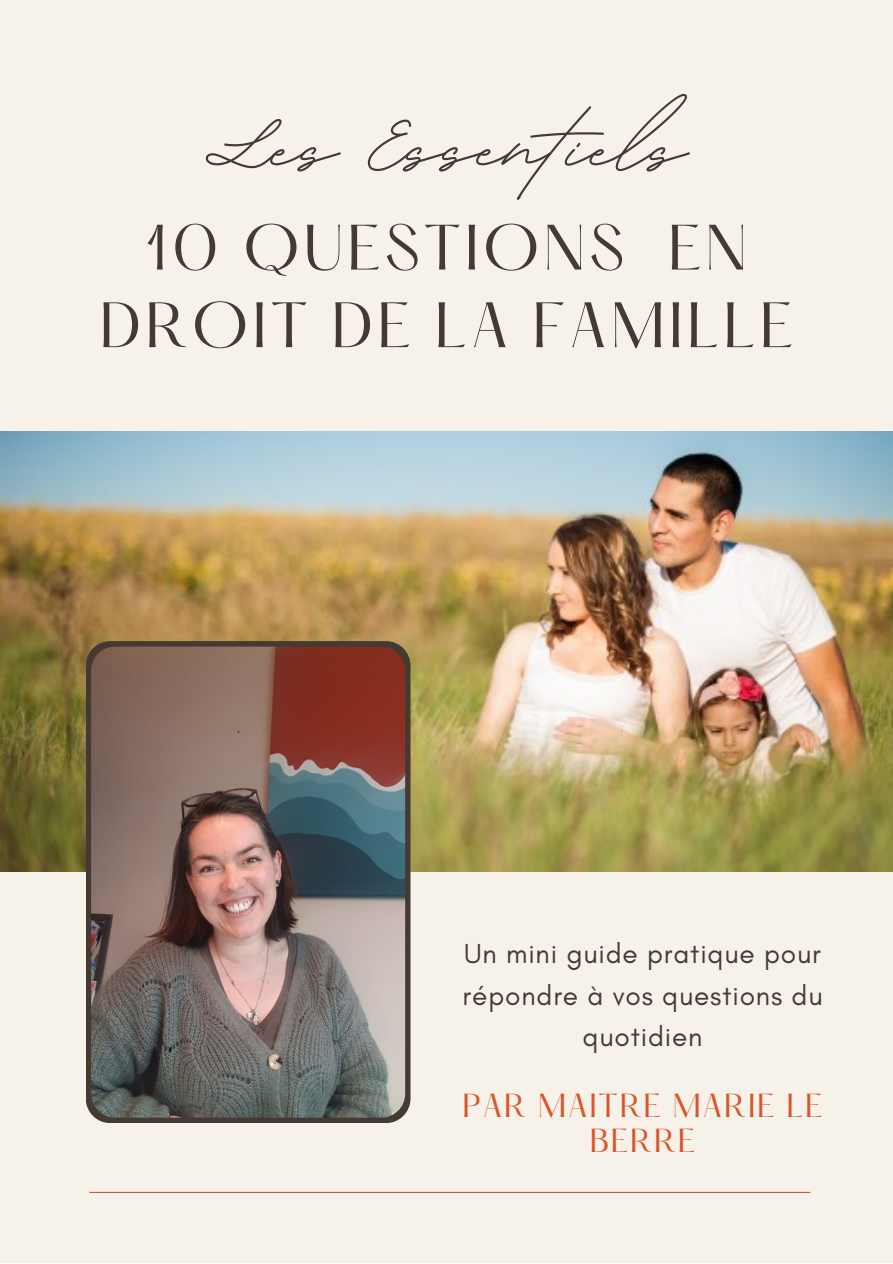
<style>
.page{position:relative;width:893px;height:1264px;background:#fff}
.page>*{position:absolute;margin:0;border:0;box-sizing:border-box;transform-origin:0 0}
.t1{font:700 137.25px "BD Script";color:#443a31}
.t2{font:55.95px/77.6px "Hatton";letter-spacing:.07em;color:#443a31;text-align:center}
.t3{font:29.1px/35px "Hatton";letter-spacing:.06em;color:#d85528;text-align:center}
.t4{font:28.05px/41.5px "Glacial Indifference";letter-spacing:.03em;color:#443a31;text-align:center}
</style>
<div class="page">
<div style="left:0;top:0;width:892px;height:1262px;background:#f6f2ea"></div>
<img style="left:0;top:432px;width:892px;height:439px">
<div style="left:86px;top:641px;width:324px;height:481px;background:#443a31;border-radius:25px"></div>
<img style="left:91px;top:646px;width:314px;height:471px;border-radius:24px">
<hr style="left:89px;top:1191px;width:721px;height:1px;background:#d85528">
<p class="t1" style="left:207px;top:57px;width:480px">Les Essentiels</p>
<p class="t2" style="left:99px;top:215px;width:695px">10 QUESTIONS EN<br>DROIT DE LA FAMILLE</p>
<p class="t4" style="left:462px;top:932px;width:361px">Un mini guide pratique pour répondre à vos questions du quotidien</p>
<p class="t3" style="left:462px;top:1091px;width:361px">PAR MAITRE MARIE LE<br>BERRE</p>
</div>
